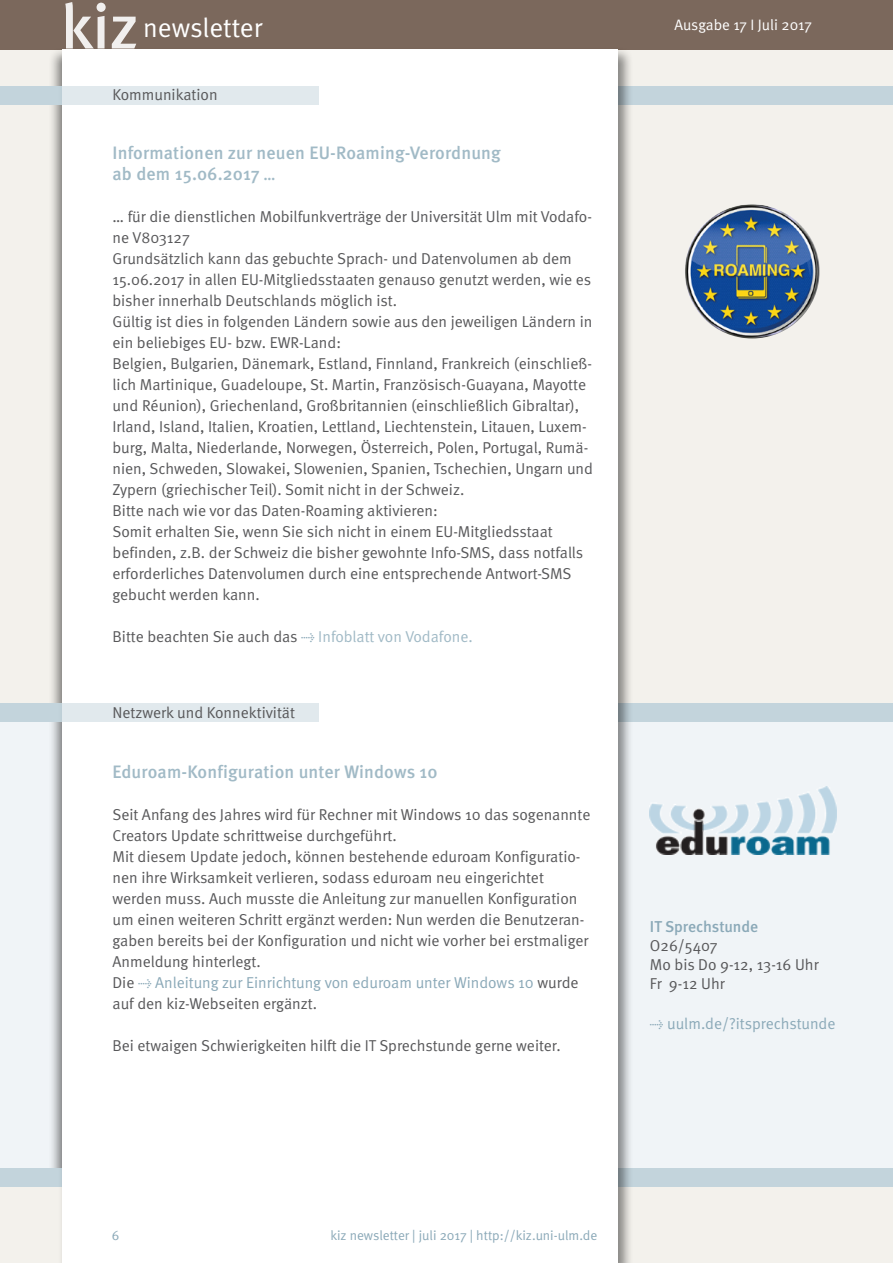
<style>
.page{position:relative;width:893px;height:1263px;background:#fff}
.page>*{position:absolute;margin:0;border:0;box-sizing:border-box;transform-origin:0 0}
.t1{font:500 63px "Meta";color:#fff}
.Überschrift{font:27px "Meta Normal";color:#fff}
.t2{font:500 18px/21px "Meta";letter-spacing:.01em;color:#a1bac6}
.t3{font:15.75px/21px "Meta Normal";color:#58585a}
.t4{font:15.75px/21px "Meta Normal";color:#8ba9b8}
.t5{font:500 15.75px "Meta";letter-spacing:-.005em;color:#8ba9b8}
.t6{font:15.15px "Meta Normal";color:#fff}
.t7{font:13.5px "Meta Normal";color:#8ba9b8}
.s1{font-size:15.75px}
.s2{font-family:"Meta Normal Expert";color:#8ba9b8}
.s3{color:#a1bac6}
.s4{color:#58585a}
.s5{font-family:"Meta Normal Expert"}
</style>
<div class="page">
<div style="left:0;top:0;width:893px;height:50px;background:#7b685c"></div>
<div style="left:0;top:661px;width:893px;height:513px;background:#f0f4f7"></div>
<div style="left:0;top:50px;width:893px;height:653px;background:#f3f1ec"></div>
<div style="left:47px;top:47px;width:103px;height:1216px;background:#000;opacity:.44"></div>
<div style="left:0;top:703px;width:893px;height:18px;background:#c3d4dc"></div>
<div style="left:0;top:86px;width:893px;height:19px;background:#c3d4dc"></div>
<div style="left:0;top:1168px;width:893px;height:95px;background:#f3f1ec"></div>
<div style="left:0;top:1168px;width:893px;height:19px;background:#c3d4dc"></div>
<div style="left:58px;top:47px;width:575px;height:1216px;background:#000;opacity:.45"></div>
<div style="left:62px;top:50px;width:556px;height:1213px;background:#fff"></div>
<div style="left:58px;top:86px;width:261px;height:19px;background:#e1e9ed"></div>
<div style="left:58px;top:703px;width:261px;height:18px;background:#e1e9ed"></div>
<img style="left:650px;top:787px;width:186px;height:67px">
<img style="left:685px;top:204px;width:135px;height:134px;border-radius:67px">
<h1 class="t1" style="left:61px;top:-10px;width:79px">kiz</h1>
<p class="Überschrift" style="left:143px;top:12px;width:120px">newsletter</p>
<p class="t6" style="left:674px;top:16px;width:139px">Ausgabe 17 I Juli 2017</p>
<p class="t3" style="left:112px;top:84px;width:107px">Kommunikation</p>
<p class="t2" style="left:112px;top:142px;width:390px">Informationen zur neuen EU-Roaming-Verordnung ab dem 15.06.2017 <span class="s1">…</span></p>
<p class="t3" style="left:112px;top:206px;width:481px">… für die dienstlichen Mobilfunkverträge der Universität Ulm mit Vodafo&shy;ne V803127</p>
<p class="t3" style="left:112px;top:248px;width:480px">Grundsätzlich kann das gebuchte Sprach- und Datenvolumen ab dem<br>15.06.2017 in allen EU-Mitgliedsstaaten genauso genutzt werden, wie es bisher innerhalb Deutschlands möglich ist.</p>
<p class="t3" style="left:112px;top:311px;width:481px">Gültig ist dies in folgenden Ländern sowie aus den jeweiligen Ländern in ein beliebiges EU- bzw. EWR-Land:</p>
<p class="t3" style="left:112px;top:353px;width:482px">Belgien, Bulgarien, Dänemark, Estland, Finnland, Frankreich (einschließ&shy;lich Martinique, Guadeloupe, St. Martin, Französisch-Guayana, Mayotte und Réunion), Griechenland, Großbritannien (einschließlich Gibraltar), Irland, Island, Italien, Kroatien, Lettland, Liechtenstein, Litauen, Luxem&shy;burg, Malta, Niederlande, Norwegen, Österreich, Polen, Portugal, Rumä&shy;nien, Schweden, Slowakei, Slowenien, Spanien, Tschechien, Ungarn und Zypern (griechischer Teil). Somit nicht in der Schweiz.</p>
<p class="t3" style="left:112px;top:500px;width:327px">Bitte nach wie vor das Daten-Roaming aktivieren:</p>
<p class="t3" style="left:112px;top:521px;width:472px">Somit erhalten Sie, wenn Sie sich nicht in einem EU-Mitgliedsstaat befinden, z.B. der Schweiz die bisher gewohnte Info-SMS, dass notfalls erforderliches Datenvolumen durch eine entsprechende Antwort-SMS gebucht werden kann.</p>
<p class="t3" style="left:112px;top:626px;width:362px">Bitte beachten Sie auch das <span class="s2">t</span> <span class="s3">Infoblatt von Vodafone.</span></p>
<p class="t3" style="left:112px;top:702px;width:184px">Netzwerk und Konnektivität</p>
<p class="t2" style="left:112px;top:762px;width:326px">Eduroam-Konfiguration unter Windows 10</p>
<p class="t3" style="left:112px;top:804px;width:479px">Seit Anfang des Jahres wird für Rechner mit Windows 10 das sogenannte<br>Creators Update schrittweise durchgeführt.</p>
<p class="t3" style="left:112px;top:846px;width:470px">Mit diesem Update jedoch, können bestehende eduroam Konfiguratio&shy;nen ihre Wirksamkeit verlieren, sodass eduroam neu eingerichtet</p>
<p class="t3" style="left:112px;top:888px;width:477px">werden muss. Auch musste die Anleitung zur manuellen Konfiguration um einen weiteren Schritt ergänzt werden: Nun werden die Benutzeran&shy;gaben bereits bei der Konfiguration und nicht wie vorher bei erstmaliger Anmeldung hinterlegt.</p>
<p class="t4" style="left:112px;top:972px;width:468px"><span class="s4">Die</span> <span class="s5">t</span> Anleitung zur Einrichtung von eduroam unter Windows 10 <span class="s4">wurde auf den kiz-Webseiten ergänzt.</span></p>
<p class="t3" style="left:112px;top:1035px;width:450px">Bei etwaigen Schwierigkeiten hilft die IT Sprechstunde gerne weiter.</p>
<p class="t5" style="left:650px;top:917px;width:110px">IT Sprechstunde</p>
<p class="t3" style="left:650px;top:935px;width:69px">O26/5407</p>
<p class="t3" style="left:650px;top:954px;width:170px">Mo bis Do 9-12, 13-16 Uhr</p>
<p class="t3" style="left:650px;top:973px;width:76px">Fr 9-12 Uhr</p>
<p class="t4" style="left:650px;top:1013px;width:187px"><span class="s5">t</span> uulm.de/?itsprechstunde</p>
<p class="t7" style="left:112px;top:1228px;width:9px">6</p>
<p class="t7" style="left:330px;top:1228px;width:268px">kiz newsletter | juli 2017 | http://kiz.uni-ulm.de</p>
</div>
